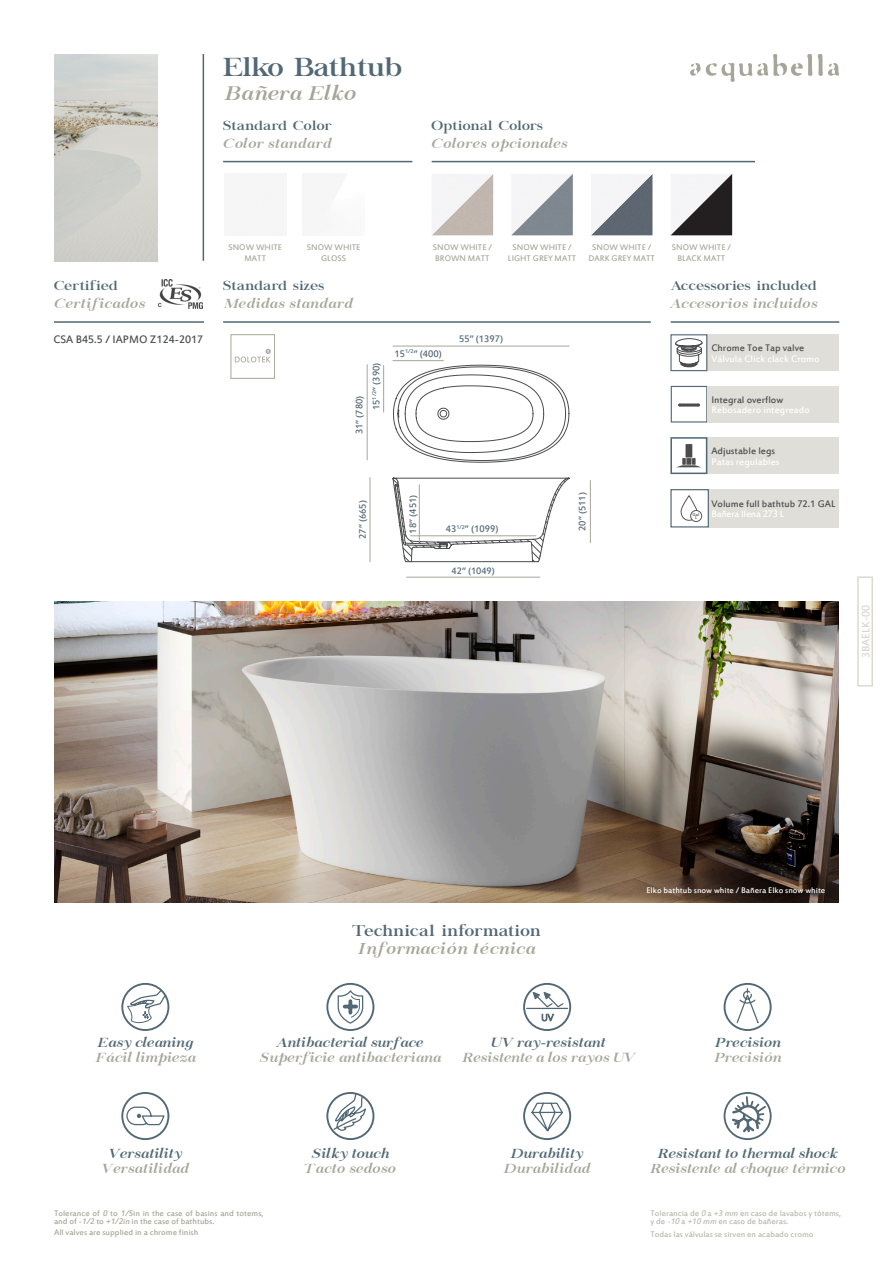
<style>
.page{position:relative;width:893px;height:1263px;background:#fff}
.page>*{position:absolute;margin:0;border:0;box-sizing:border-box;transform-origin:0 0}
.t1{font:25.8px "Chapaza";color:#526875;scale:1.16 1}
.t2{font:italic 19.35px "Chapaza Italic Ok";color:#a6a598;scale:1.16 1}
.t3{font:15.45px "Chapaza";letter-spacing:.02em;color:#526875;scale:1.16 1}
.t4{font:italic 15.45px "Chapaza Italic Ok";letter-spacing:.02em;color:#a6a598;scale:1.16 1}
.t5{font:italic 12.9px "Chapaza Italic Ok";letter-spacing:.01em;color:#a6a598;scale:1.16 1}
.t6{font:italic 12.9px "Chapaza Italic Ok";color:#526875;scale:1.16 1}
.t7{font:12.9px "Chapaza";letter-spacing:.02em;color:#526875;scale:1.16 1}
.t8{font:12px "Estrangelo Edessa";color:#4b4c4d}
.t9{font:12px "Estrangelo Edessa";color:#d7d6cd}
.t10{font:10.5px "Estrangelo Edessa";color:#526875}
.t11{font:10.5px "Estrangelo Edessa";color:#4b4c4d}
.t12{font:10.5px "Estrangelo Edessa";color:#fff}
.t13{font:10.5px "Estrangelo Edessa";letter-spacing:-.02em;color:#fff}
.t14{font:10.35px "Estrangelo Edessa";color:#526875}
.t15{font:9px/10.8px "Estrangelo Edessa";color:#a6a598}
.t16{font:9px "Estrangelo Edessa";color:#fff}
.t17{font:4.95px "Estrangelo Edessa";color:#4b4c4d}
.s1{font-style:italic}
</style>
<div class="page">
<svg style="left:706px;top:54px;width:106px;height:28px"></svg>
<svg style="left:818px;top:54px;width:21px;height:22px"></svg>
<svg style="left:690px;top:63px;width:10px;height:13px"></svg>
<hr style="left:671px;top:321px;width:168px;height:2px;background:#526875">
<hr style="left:203px;top:54px;width:1px;height:207px;background:#526875">
<hr style="left:223px;top:161px;width:189px;height:1px;background:#526875">
<hr style="left:432px;top:161px;width:323px;height:1px;background:#526875">
<hr style="left:54px;top:321px;width:150px;height:2px;background:#526875">
<img style="left:159px;top:280px;width:44px;height:28px">
<div style="left:230px;top:334px;width:45px;height:45px;border:1px solid #a6a598"></div>
<svg style="left:235px;top:349px;width:36px;height:13px"></svg>
<div style="left:121px;top:983px;width:48px;height:48px;border:2px solid #526875;border-radius:50%"></div>
<svg style="left:126px;top:989px;width:41px;height:35px"></svg>
<div style="left:326px;top:983px;width:48px;height:48px;border:2px solid #526875;border-radius:50%"></div>
<svg style="left:337px;top:988px;width:27px;height:37px"></svg>
<div style="left:121px;top:1092px;width:48px;height:48px;border:2px solid #526875;border-radius:50%"></div>
<svg style="left:126px;top:1106px;width:39px;height:20px"></svg>
<div style="left:523px;top:983px;width:48px;height:48px;border:2px solid #526875;border-radius:50%"></div>
<svg style="left:525px;top:991px;width:44px;height:30px"></svg>
<div style="left:724px;top:1092px;width:48px;height:48px;border:2px solid #526875;border-radius:50%"></div>
<svg style="left:730px;top:1095px;width:38px;height:39px"></svg>
<div style="left:326px;top:1092px;width:48px;height:48px;border:2px solid #526875;border-radius:50%"></div>
<svg style="left:333px;top:1093px;width:34px;height:39px"></svg>
<div style="left:523px;top:1092px;width:48px;height:48px;border:2px solid #526875;border-radius:50%"></div>
<svg style="left:530px;top:1101px;width:34px;height:33px"></svg>
<div style="left:724px;top:983px;width:48px;height:48px;border:2px solid #526875;border-radius:50%"></div>
<svg style="left:736px;top:987px;width:23px;height:36px"></svg>
<hr style="left:223px;top:321px;width:428px;height:2px;background:#526875">
<div style="left:857px;top:576px;width:16px;height:110px;border:2px solid #dcdacf"></div>
<img style="left:54px;top:54px;width:104px;height:207px">
<img style="left:54px;top:602px;width:785px;height:300px">
<svg style="left:393px;top:365px;width:176px;height:98px"></svg>
<svg style="left:392px;top:478px;width:178px;height:84px"></svg>
<hr style="left:407px;top:577px;width:133px;height:1px;background:#a6a598">
<hr style="left:393px;top:346px;width:176px;height:1px;background:#a6a598">
<hr style="left:411px;top:535px;width:125px;height:1px;background:#a6a598">
<hr style="left:383px;top:365px;width:1px;height:47px;background:#a6a598">
<hr style="left:393px;top:360px;width:50px;height:1px;background:#a6a598">
<hr style="left:419px;top:485px;width:1px;height:57px;background:#a6a598">
<hr style="left:370px;top:477px;width:1px;height:85px;background:#a6a598">
<hr style="left:590px;top:480px;width:1px;height:63px;background:#a6a598">
<svg style="left:681px;top:403px;width:16px;height:4px"></svg>
<svg style="left:678px;top:403px;width:3px;height:4px"></svg>
<svg style="left:697px;top:403px;width:3px;height:4px"></svg>
<div style="left:671px;top:386px;width:36px;height:37px;border:1px solid #526875"></div>
<div style="left:707px;top:386px;width:132px;height:36px;background:#dfded8"></div>
<div style="left:707px;top:438px;width:132px;height:36px;background:#dfded8"></div>
<div style="left:670px;top:437px;width:37px;height:37px;border:2px solid #526875"></div>
<div style="left:685px;top:444px;width:7px;height:13px;background:#4b4c4d"></div>
<svg style="left:677px;top:458px;width:24px;height:9px"></svg>
<div style="left:709px;top:489px;width:130px;height:38px;background:#dfded8"></div>
<div style="left:670px;top:489px;width:39px;height:38px;border:1px solid #526875"></div>
<svg style="left:680px;top:495px;width:17px;height:26px"></svg>
<div style="left:691px;top:510px;width:11px;height:11px;background:#fff;border-radius:50%"></div>
<div style="left:690px;top:510px;width:12px;height:12px;border:1px solid #57585a;border-radius:50%"></div>
<div style="left:707px;top:334px;width:132px;height:37px;background:#dfded8"></div>
<div style="left:670px;top:334px;width:37px;height:37px;border:1px solid #526875"></div>
<svg style="left:675px;top:338px;width:28px;height:29px"></svg>
<hr style="left:367px;top:365px;width:1px;height:95px;background:#a6a598">
<img style="left:432px;top:174px;width:61px;height:61px">
<img style="left:591px;top:174px;width:61px;height:61px">
<img style="left:671px;top:174px;width:61px;height:61px">
<img style="left:511px;top:174px;width:62px;height:61px">
<div style="left:227px;top:174px;width:59px;height:60px;background:#f6f6f7"></div>
<p class="t1" style="left:223px;top:52px;width:155px">Elko Bathtub</p>
<p class="t2" style="left:223px;top:81px;width:116px">Bañera Elko</p>
<h3 class="t7" style="left:223px;top:118px;width:95px">Standard Color</h3>
<h3 class="t5" style="left:223px;top:135px;width:95px">Color standard</h3>
<h3 class="t7" style="left:432px;top:118px;width:97px">Optional Colors</h3>
<h3 class="t5" style="left:432px;top:135px;width:119px">Colores opcionales</h3>
<h3 class="t7" style="left:54px;top:278px;width:56px">Certified</h3>
<h3 class="t5" style="left:54px;top:296px;width:80px">Certificados</h3>
<h3 class="t8" style="left:53px;top:333px;width:152px">CSA B45.5 / IAPMO Z124-2017</h3>
<p class="t15" style="left:228px;top:242px;width:55px">SNOW WHITE</p>
<p class="t15" style="left:244px;top:253px;width:23px">MATT</p>
<p class="t15" style="left:307px;top:242px;width:55px">SNOW WHITE</p>
<p class="t15" style="left:321px;top:253px;width:26px">GLOSS</p>
<p class="t15" style="left:433px;top:242px;width:60px">SNOW WHITE /<br>BROWN MATT</p>
<p class="t15" style="left:588px;top:242px;width:68px;text-align:center">SNOW WHITE /<br>DARK GREY MATT</p>
<p class="t15" style="left:672px;top:242px;width:60px;text-align:center">SNOW WHITE /<br>BLACK MATT</p>
<p class="t15" style="left:508px;top:242px;width:70px;text-align:center">SNOW WHITE /<br>LIGHT GREY MATT</p>
<h3 class="t7" style="left:223px;top:278px;width:89px">Standard sizes</h3>
<h3 class="t5" style="left:223px;top:295px;width:113px">Medidas standard</h3>
<h3 class="t7" style="left:671px;top:278px;width:127px">Accessories included</h3>
<h3 class="t5" style="left:671px;top:296px;width:128px">Accesorios incluidos</h3>
<p class="t10" style="left:354px;top:434px;width:40px;rotate:-90deg">31” (780)</p>
<p class="t10" style="left:371px;top:410px;width:49px;rotate:-90deg">15<sup>1/2</sup>” (390)</p>
<p class="t10" style="left:395px;top:348px;width:49px">15<sup>1/2</sup>” (400)</p>
<p class="t10" style="left:459px;top:333px;width:46px">55” (1397)</p>
<p class="t10" style="left:357px;top:539px;width:40px;rotate:-90deg">27” (665)</p>
<p class="t10" style="left:408px;top:533px;width:40px;rotate:-90deg">18” (451)</p>
<p class="t10" style="left:446px;top:524px;width:54px">43<sup>1/2</sup>” (1099)</p>
<p class="t10" style="left:577px;top:531px;width:40px;rotate:-90deg">20” (511)</p>
<p class="t11" style="left:711px;top:343px;width:94px">Chrome Toe Tap valve</p>
<p class="t12" style="left:711px;top:353px;width:110px">Válvula Click clack Cromo</p>
<p class="t17" style="left:693px;top:512px;width:8px">Gal</p>
<p class="t17" style="left:695px;top:515px;width:4px">L</p>
<p class="t11" style="left:711px;top:394px;width:73px">Integral overflow</p>
<p class="t12" style="left:711px;top:405px;width:100px">Rebosadero integreado</p>
<p class="t11" style="left:711px;top:446px;width:65px">Adjustable legs</p>
<p class="t12" style="left:711px;top:456px;width:70px">Patas regulables</p>
<p class="t11" style="left:711px;top:498px;width:126px">Volume full bathtub 72.1 GAL</p>
<p class="t13" style="left:711px;top:509px;width:74px">Bañera llena 273 L</p>
<p class="t14" style="left:452px;top:565px;width:45px">42” (1049)</p>
<p class="t9" style="left:860px;top:658px;width:55px;rotate:-90deg">3BAELK-00</p>
<h3 class="t6" style="left:97px;top:1034px;width:84px">Easy cleaning</h3>
<h3 class="t5" style="left:95px;top:1049px;width:89px">Fácil limpieza</h3>
<h3 class="t3" style="left:352px;top:922px;width:164px">Technical information</h3>
<h3 class="t4" style="left:357px;top:939px;width:155px">Información técnica</h3>
<p class="t16" style="left:646px;top:886px;width:180px">Elko bathtub snow white / Bañera Elko snow white</p>
<h3 class="t6" style="left:277px;top:1034px;width:128px">Antibacterial surface</h3>
<h3 class="t5" style="left:259px;top:1049px;width:159px">Superficie antibacteriana</h3>
<h3 class="t6" style="left:491px;top:1034px;width:100px">UV ray-resistant</h3>
<h3 class="t5" style="left:461px;top:1049px;width:152px">Resistente a los rayos UV</h3>
<h3 class="t6" style="left:714px;top:1034px;width:59px">Precision</h3>
<h3 class="t5" style="left:713px;top:1049px;width:60px">Precisión</h3>
<h3 class="t6" style="left:109px;top:1146px;width:65px">Versatility</h3>
<h3 class="t5" style="left:102px;top:1161px;width:77px">Versatilidad</h3>
<p class="t15" style="left:54px;top:1210px;width:211px;line-height:7.5px">Tolerance of <span class="s1">0</span> to <span class="s1">1/5</span>in in the case of basins and totems, and of <span class="s1">-1/2</span> to <span class="s1">+1/2in</span> in the case of bathtubs.</p>
<p class="t15" style="left:54px;top:1227px;width:146px">All valves are supplied in a chrome finish</p>
<h3 class="t6" style="left:311px;top:1146px;width:69px">Silky touch</h3>
<h3 class="t5" style="left:305px;top:1161px;width:80px">Tacto sedoso</h3>
<h3 class="t6" style="left:511px;top:1146px;width:64px">Durability</h3>
<h3 class="t5" style="left:504px;top:1161px;width:76px">Durabilidad</h3>
<h3 class="t6" style="left:657px;top:1146px;width:158px">Resistant to thermal shock</h3>
<h3 class="t5" style="left:649px;top:1161px;width:171px">Resistente al choque térmico</h3>
<p class="t15" style="left:650px;top:1210px;width:192px;line-height:7.5px">Tolerancia de <span class="s1">0</span> a <span class="s1">+3 mm</span> en caso de lavabos y tótems, y de <span class="s1">-10</span> a <span class="s1">+10 mm</span> en caso de bañeras.</p>
<p class="t15" style="left:650px;top:1229px;width:165px">Todas las válvulas se sirven en acabado cromo</p>
</div>
